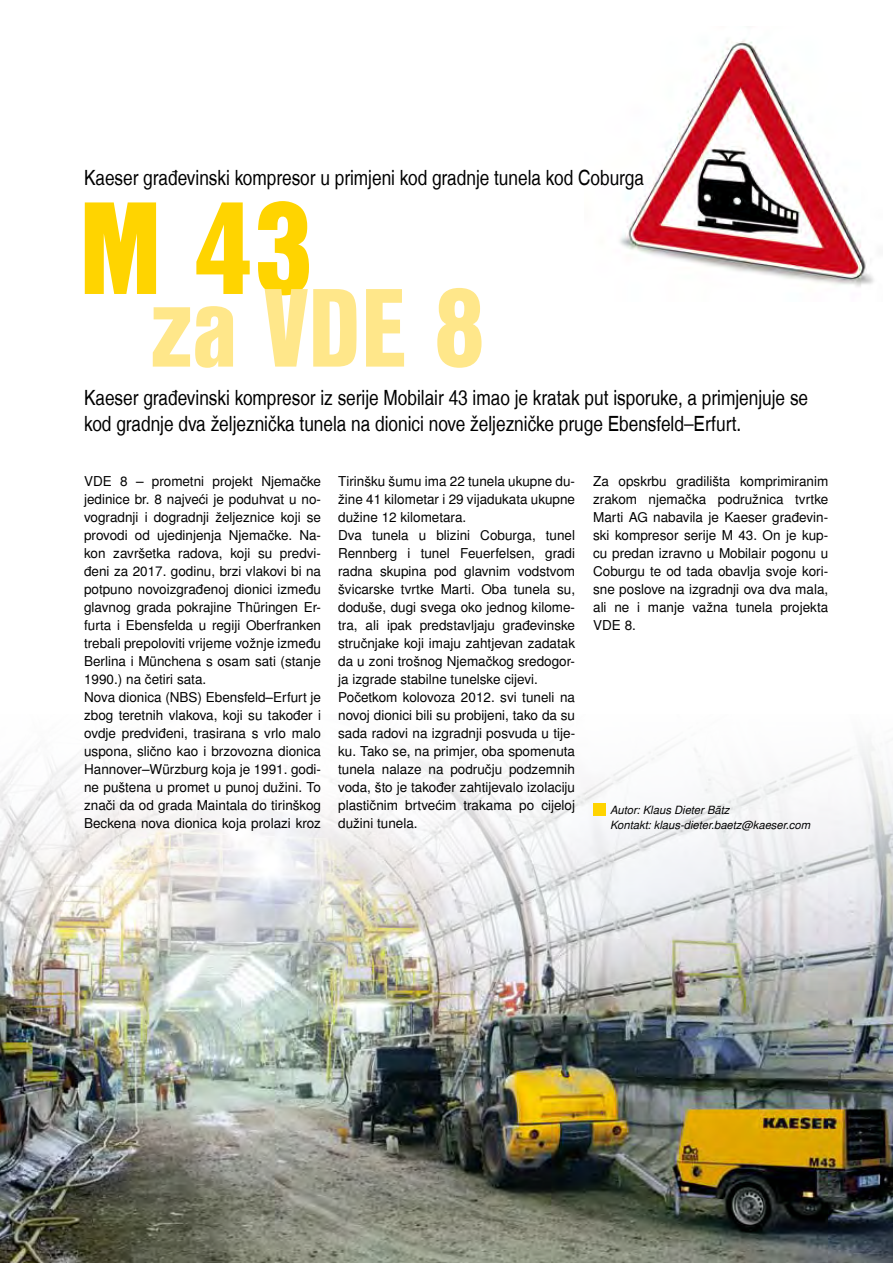
<style>
.page{position:relative;width:893px;height:1263px;background:#fff}
.page>*{position:absolute;margin:0;border:0;box-sizing:border-box;transform-origin:0 0}
.t1{font:127.5px "Nimbus San L Bla Con";color:#ffd400}
.t2{font:108px "Nimbus San L Bla Con";color:#ffe78a}
.t3{font:21px/25.5px "Nimbus San L Reg Con";color:#000}
.t4{font:13.5px/18px "Nimbus San L";color:#000}
.t5{font:italic 11.25px/15px "Nimbus San L";color:#000}
</style>
<div class="page">
<img style="left:0;top:743px;width:893px;height:520px">
<img style="left:620px;top:40px;width:254px;height:247px">
<div style="left:593px;top:804px;width:13px;height:12px;background:#ffd400"></div>
<h3 class="t3" style="left:84px;top:165px;width:561px">Kaeser građevinski kompresor u primjeni kod gradnje tunela kod Coburga</h3>
<h1 class="t1" style="left:79px;top:152px;width:236px">M 43</h1>
<h2 class="t2" style="left:152px;top:246px;width:335px">za VDE 8</h2>
<h3 class="t3" style="left:84px;top:386px;width:725px">Kaeser građevinski kompresor iz serije Mobilair 43 imao je kratak put isporuke, a primjenjuje se kod gradnje dva željeznička tunela na dionici nove željezničke pruge Ebensfeld–Erfurt.</h3>
<p class="t4" style="left:84px;top:472px;width:238px">VDE 8 – prometni projekt Njemačke jedinice br. 8 najveći je poduhvat u no&shy;vogradnji i dogradnji željeznice koji se provodi od ujedinjenja Njemačke. Na&shy;kon završetka radova, koji su predvi&shy;đeni za 2017. godinu, brzi vlakovi bi na potpuno novoizgrađenoj dionici između glavnog grada pokrajine Thüringen Er&shy;furta i Ebensfelda u regiji Oberfranken trebali prepoloviti vrijeme vožnje između Berlina i Münchena s osam sati (stanje 1990.) na četiri sata.<br>Nova dionica (NBS) Ebensfeld–Erfurt je zbog teretnih vlakova, koji su također i ovdje predviđeni, trasirana s vrlo malo uspona, slično kao i brzovozna dionica Hannover–Würzburg koja je 1991. godi&shy;ne puštena u promet u punoj dužini. To znači da od grada Maintala do tirinškog Beckena nova dionica koja prolazi kroz</p>
<p class="t4" style="left:338px;top:473px;width:238px">Tirinšku šumu ima 22 tunela ukupne du&shy;žine 41 kilometar i 29 vijadukata ukupne dužine 12 kilometara.<br>Dva tunela u blizini Coburga, tunel Rennberg i tunel Feuerfelsen, gradi radna skupina pod glavnim vodstvom švicarske tvrtke Marti. Oba tunela su, doduše, dugi svega oko jednog kilome&shy;tra, ali ipak predstavljaju građevinske stručnjake koji imaju zahtjevan zadatak da u zoni trošnog Njemačkog sredogor&shy;ja izgrade stabilne tunelske cijevi.<br>Početkom kolovoza 2012. svi tuneli na novoj dionici bili su probijeni, tako da su sada radovi na izgradnji posvuda u tije&shy;ku. Tako se, na primjer, oba spomenuta tunela nalaze na području podzemnih voda, što je također zahtijevalo izolaciju plastičnim brtvećim trakama po cijeloj dužini tunela.</p>
<p class="t4" style="left:593px;top:473px;width:237px;text-align:justify">Za opskrbu gradilišta komprimiranim zrakom njemačka podružnica tvrtke Marti AG nabavila je Kaeser građevin&shy;ski kompresor serije M 43. On je kup&shy;cu predan izravno u Mobilair pogonu u Coburgu te od tada obavlja svoje kori&shy;sne poslove na izgradnji ova dva mala, ali ne i manje važna tunela projekta VDE 8.</p>
<p class="t5" style="left:610px;top:803px;width:201px">Autor: Klaus Dieter Bätz<br>Kontakt: klaus-dieter.baetz@kaeser.com</p>
</div>
